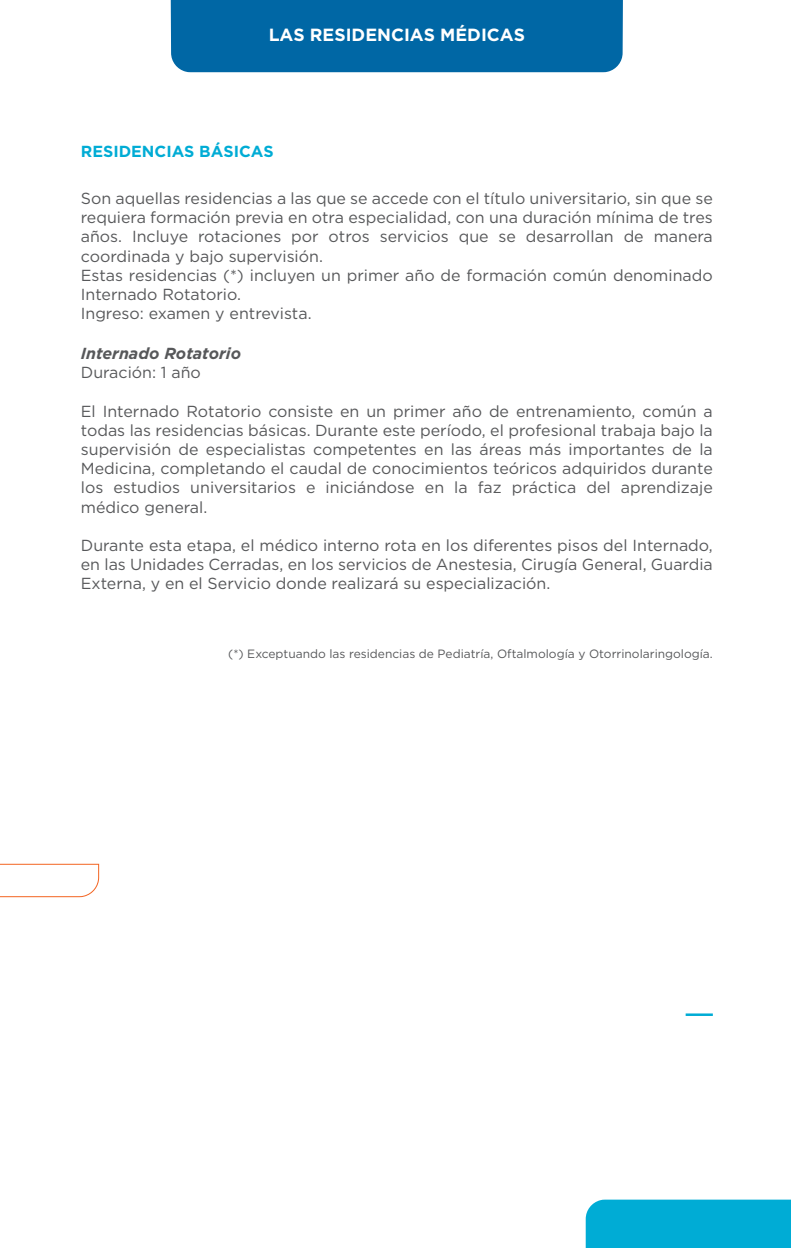
<style>
.page{position:relative;width:791px;height:1248px;background:#fff}
.page>*{position:absolute;margin:0;border:0;box-sizing:border-box;transform-origin:0 0}
.t1{font:700 17.6px "Gotham";color:#fff}
.t2{font:16px/19.2px "Gotham";color:#57585a;text-align:justify}
.t3{font:italic 700 16px "Gotham";color:#57585a}
.t4{font:700 16px "Gotham";color:#00acd5}
.t5{font:12px "Gotham";color:#57585a}
</style>
<div class="page">
<div style="left:586px;top:1199px;width:205px;height:49px;background:#00acd5"></div>
<svg style="left:0;top:864px;width:99px;height:33px"></svg>
<hr style="left:686px;top:1013px;width:27px;height:3px;background:#00acd5">
<div style="left:171px;top:0;width:452px;height:72px;background:#0067a5"></div>
<p class="t1" style="left:269px;top:25px;width:258px">LAS RESIDENCIAS MÉDICAS</p>
<p class="t4" style="left:81px;top:142px;width:194px">RESIDENCIAS BÁSICAS</p>
<p class="t2" style="left:81px;top:188px;width:634px;text-align:left">Son aquellas residencias a las que se accede con el título universitario, sin que se requiera formación previa en otra especialidad, con una duración mínima de tres años. Incluye rotaciones por otros servicios que se desarrollan de manera coordinada y bajo supervisión.<br>Estas residencias (*) incluyen un primer año de formación común denominado Internado Rotatorio.<br>Ingreso: examen y entrevista.</p>
<p class="t3" style="left:81px;top:344px;width:162px">Internado Rotatorio</p>
<p class="t2" style="left:81px;top:363px;width:122px">Duración: 1 año</p>
<p class="t2" style="left:81px;top:401px;width:634px">El Internado Rotatorio consiste en un primer año de entrenamiento, común a todas las residencias básicas. Durante este período, el profesional trabaja bajo la supervisión de especialistas competentes en las áreas más importantes de la Medicina, completando el caudal de conocimientos teóricos adquiridos durante los estudios universitarios e iniciándose en la faz práctica del aprendizaje médico general.</p>
<p class="t2" style="left:81px;top:535px;width:634px">Durante esta etapa, el médico interno rota en los diferentes pisos del Internado, en las Unidades Cerradas, en los servicios de Anestesia, Cirugía General, Guardia Externa, y en el Servicio donde realizará su especialización.</p>
<p class="t5" style="left:228px;top:647px;width:486px">(*) Exceptuando las residencias de Pediatría, Oftalmología y Otorrinolaringología.</p>
</div>
